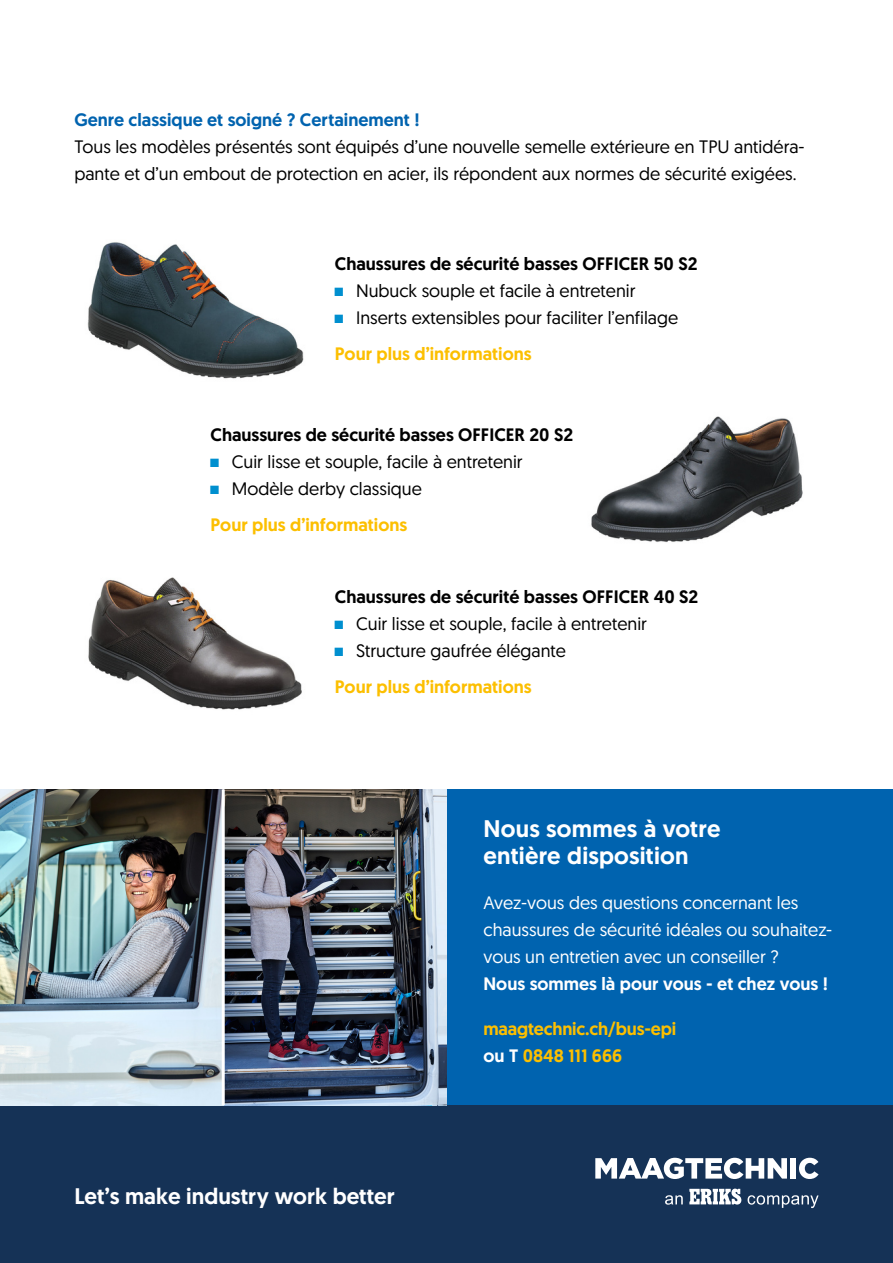
<style>
.page{position:relative;width:893px;height:1263px;background:#fff}
.page>*{position:absolute;margin:0;border:0;box-sizing:border-box;transform-origin:0 0}
.t1{font:500 24px/27px "Geomanist Word";letter-spacing:.01em;color:#fff}
.t2{font:500 22.5px "Geomanist Word";color:#fff}
.t3{font:18px/36px "Geomanist Word";color:#000}
.t4{font:500 18px "Geomanist Word";color:#000}
.t5{font:18px/27px "Geomanist Word";color:#fff}
.t6{font:500 18px/27px "Geomanist Word";color:#fcbf00}
.t7{font:500 18px "Geomanist Word";color:#0063af}
.t8{font:500 18px "Geomanist Word";color:#fff}
.s1{font-family:"Arial Narrow";color:#008fcf}
.s2{font-weight:500;color:#fcbf00}
.s3{font-family:"Arial Narrow";font-weight:400;color:#008fcf}
.s4{font-weight:400;color:#000}
.s5{color:#fff}
</style>
<div class="page">
<div style="left:0;top:1105px;width:893px;height:158px;background:#153256"></div>
<svg style="left:595px;top:1158px;width:192px;height:21px"></svg>
<div style="left:790px;top:1158px;width:6px;height:20px;background:#fff"></div>
<svg style="left:799px;top:1158px;width:20px;height:21px"></svg>
<svg style="left:665px;top:1188px;width:154px;height:20px"></svg>
<div style="left:446px;top:789px;width:447px;height:316px;background:#0063af"></div>
<img style="left:0;top:789px;width:446px;height:316px">
<img style="left:591px;top:416px;width:212px;height:127px">
<img style="left:88px;top:577px;width:214px;height:133px">
<img style="left:87px;top:242px;width:217px;height:137px">
<hr style="left:222px;top:789px;width:3px;height:316px;background:#fff">
<p class="t7" style="left:74px;top:108px;width:347px">Genre classique et soigné ? Certainement !</p>
<p class="t3" style="left:74px;top:133px;width:732px;line-height:27px">Tous les modèles présentés sont équipés d’une nouvelle semelle extérieure en TPU antidéra&shy;pante et d’un embout de protection en acier, ils répondent aux normes de sécurité exigées.</p>
<p class="t4" style="left:335px;top:252px;width:364px">Chaussures de sécurité basses OFFICER 50 S2</p>
<p class="t3" style="left:335px;top:272px;width:302px"><span class="s1">■</span> Nubuck souple et facile à entretenir</p>
<p class="t3" style="left:335px;top:299px;width:345px"><span class="s1">■</span> Inserts extensibles pour faciliter l’enfilage<br><span class="s2">Pour plus d’informations</span></p>
<p class="t4" style="left:211px;top:423px;width:364px">Chaussures de sécurité basses OFFICER 20 S2</p>
<p class="t3" style="left:211px;top:443px;width:314px"><span class="s1">■</span> Cuir lisse et souple, facile à entretenir</p>
<p class="t6" style="left:211px;top:471px;width:213px;line-height:36px"><span class="s3">■</span> <span class="s4">Modèle derby classique<br></span>Pour plus d’informations</p>
<p class="t4" style="left:335px;top:585px;width:365px">Chaussures de sécurité basses OFFICER 40 S2</p>
<p class="t3" style="left:335px;top:605px;width:314px"><span class="s1">■</span> Cuir lisse et souple, facile à entretenir</p>
<p class="t3" style="left:335px;top:632px;width:233px"><span class="s1">■</span> Structure gaufrée élégante<br><span class="s2">Pour plus d’informations</span></p>
<p class="t2" style="left:74px;top:1181px;width:322px">Let’s make industry work better</p>
<h1 class="t1" style="left:483px;top:815px;width:238px">Nous sommes à votre entière disposition</h1>
<p class="t5" style="left:483px;top:889px;width:350px">Avez-vous des questions concernant les chaussures de sécurité idéales ou souhaitez&shy;vous un entretien avec un conseiller ?</p>
<p class="t8" style="left:483px;top:972px;width:346px">Nous sommes là pour vous - et chez vous !</p>
<p class="t6" style="left:483px;top:1015px;width:194px">maagtechnic.ch/bus-epi <span class="s5">ou T</span> 0848 111 666</p>
</div>
